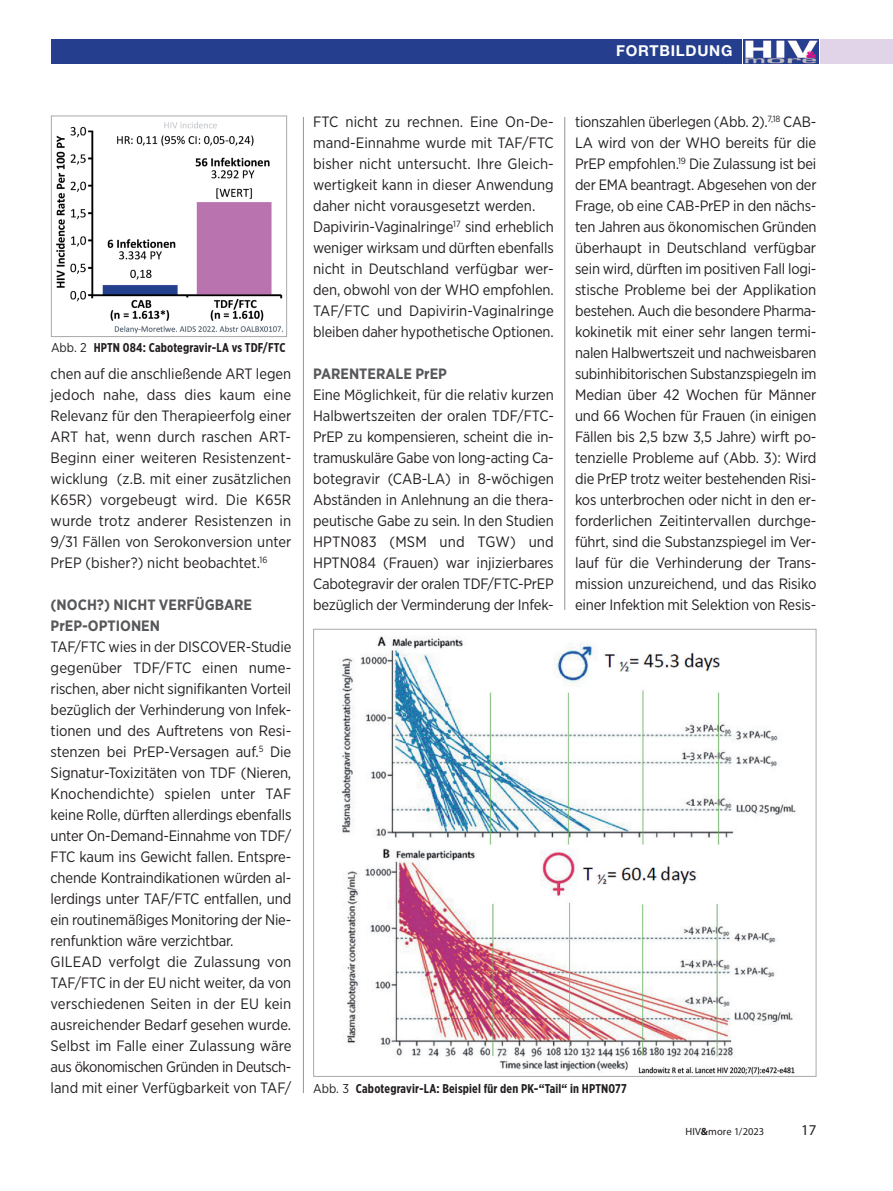
<style>
.page{position:relative;width:893px;height:1191px;background:#fff}
.page>*{position:absolute;margin:0;border:0;box-sizing:border-box;transform-origin:0 0}
.Fliesstext{font:15px/21px "Gotham Narrow";letter-spacing:-.015em;color:#231f20;text-align:justify}
.Fliesstext-2{font:700 15px/21px "Gotham Narrow";color:#57585a}
.Rubriken{font:700 15px "Helvetica Neue";letter-spacing:.05em;color:#fff}
.t1{font:15px "Myriad Pro";color:#231f20}
.BU_Text{font:700 12.75px "Gotham X Narrow";letter-spacing:.015em;color:#231f20}
.t2{font:10.5px "Myriad Pro";letter-spacing:.01em;color:#231f20}
.s1{font-family:"Gotham Narrow";font-weight:400}
.s2{font-weight:700}
</style>
<div class="page">
<div style="left:821px;top:39px;width:72px;height:25px;background:#e2d4e8"></div>
<div style="left:51px;top:39px;width:690px;height:25px;background:#253f8e"></div>
<img style="left:744px;top:39px;width:74px;height:25px">
<hr style="left:564px;top:117px;width:1px;height:493px;background:#939598">
<hr style="left:303px;top:117px;width:1px;height:976px;background:#939598">
<img style="left:56px;top:121px;width:227px;height:213px">
<div style="left:51px;top:116px;width:236px;height:221px;border:1px solid #a8a9ad"></div>
<img style="left:340px;top:636px;width:456px;height:438px">
<p class="Rubriken" style="left:616px;top:41px;width:118px">FORTBILDUNG</p>
<p class="BU_Text" style="left:51px;top:340px;width:236px"><span class="s1">Abb. 2</span> HPTN 084: Cabotegravir-LA vs TDF/FTC</p>
<p class="Fliesstext" style="left:51px;top:363px;width:242px">chen auf die anschließende ART legen jedoch nahe, dass dies kaum eine Relevanz für den Therapieerfolg einer ART hat, wenn durch raschen ART-Beginn einer weiteren Resistenzent&shy;wicklung (z.B. mit einer zusätzlichen K65R) vorgebeugt wird. Die K65R wurde trotz anderer Resistenzen in 9/31 Fällen von Serokonversion unter PrEP (bisher?) nicht beobachtet.<sup>16</sup></p>
<p class="Fliesstext-2" style="left:51px;top:594px;width:203px">(NOCH?) NICHT VERFÜGBARE<br>PrEP-OPTIONEN</p>
<p class="Fliesstext" style="left:51px;top:636px;width:242px">TAF/FTC wies in der DISCOVER-Studie gegenüber TDF/FTC einen nume&shy;rischen, aber nicht signifikanten Vorteil bezüglich der Verhinderung von Infek&shy;tionen und des Auftretens von Resi&shy;stenzen bei PrEP-Versagen auf.<sup>5</sup> Die Signatur-Toxizitäten von TDF (Nieren, Knochendichte) spielen unter TAF keine Rolle, dürften allerdings ebenfalls unter On-Demand-Einnahme von TDF/ FTC kaum ins Gewicht fallen. Entspre&shy;chende Kontraindikationen würden al&shy;lerdings unter TAF/FTC entfallen, und ein routinemäßiges Monitoring der Nie&shy;renfunktion wäre verzichtbar.</p>
<p class="Fliesstext" style="left:51px;top:951px;width:242px">GILEAD verfolgt die Zulassung von TAF/FTC in der EU nicht weiter, da von verschiedenen Seiten in der EU kein ausreichender Bedarf gesehen wurde.<br>Selbst im Falle einer Zulassung wäre aus ökonomischen Gründen in Deutsch&shy;land mit einer Verfügbarkeit von TAF/</p>
<p class="Fliesstext" style="left:313px;top:111px;width:242px">FTC nicht zu rechnen. Eine On-De&shy;mand-Einnahme wurde mit TAF/FTC bisher nicht untersucht. Ihre Gleich&shy;wertigkeit kann in dieser Anwendung daher nicht vorausgesetzt werden.</p>
<p class="Fliesstext" style="left:313px;top:216px;width:242px">Dapivirin-Vaginalringe<sup>17</sup> sind erheblich weniger wirksam und dürften ebenfalls nicht in Deutschland verfügbar wer&shy;den, obwohl von der WHO empfohlen.<br>TAF/FTC und Dapivirin-Vaginalringe bleiben daher hypothetische Optionen.</p>
<p class="Fliesstext-2" style="left:313px;top:363px;width:135px">PARENTERALE PrEP</p>
<p class="Fliesstext" style="left:313px;top:384px;width:242px">Eine Möglichkeit, für die relativ kurzen Halbwertszeiten der oralen TDF/FTC-PrEP zu kompensieren, scheint die in&shy;tramuskuläre Gabe von long-acting Ca&shy;botegravir (CAB-LA) in 8-wöchigen Abständen in Anlehnung an die thera&shy;peutische Gabe zu sein. In den Studien HPTN083 (MSM und TGW) und HPTN084 (Frauen) war injizierbares Cabotegravir der oralen TDF/FTC-PrEP bezüglich der Verminderung der Infek-</p>
<p class="Fliesstext" style="left:575px;top:111px;width:243px">tionszahlen überlegen (Abb. 2).<sup>7,18</sup> CAB-LA wird von der WHO bereits für die PrEP empfohlen.<sup>19</sup> Die Zulassung ist bei der EMA beantragt. Abgesehen von der Frage, ob eine CAB-PrEP in den nächs&shy;ten Jahren aus ökonomischen Gründen überhaupt in Deutschland verfügbar sein wird, dürften im positiven Fall logi&shy;stische Probleme bei der Applikation bestehen. Auch die besondere Pharma&shy;kokinetik mit einer sehr langen termi&shy;nalen Halbwertszeit und nachweisbaren subinhibitorischen Substanzspiegeln im Median über 42 Wochen für Männer und 66 Wochen für Frauen (in einigen Fällen bis 2,5 bzw 3,5 Jahre) wirft po&shy;tenzielle Probleme auf (Abb. 3): Wird die PrEP trotz weiter bestehenden Risi&shy;kos unterbrochen oder nicht in den er&shy;forderlichen Zeitintervallen durchge&shy;führt, sind die Substanzspiegel im Ver&shy;lauf für die Verhinderung der Trans&shy;mission unzureichend, und das Risiko einer Infektion mit Selektion von Resis-</p>
<p class="BU_Text" style="left:313px;top:1080px;width:315px"><span class="s1">Abb. 3</span> Cabotegravir-LA: Beispiel für den PK-“Tail“ in HPTN077</p>
<p class="t2" style="left:685px;top:1125px;width:80px">HIV<span class="s2">&amp;</span>more 1/2023</p>
<p class="t1" style="left:801px;top:1120px;width:17px">17</p>
</div>
